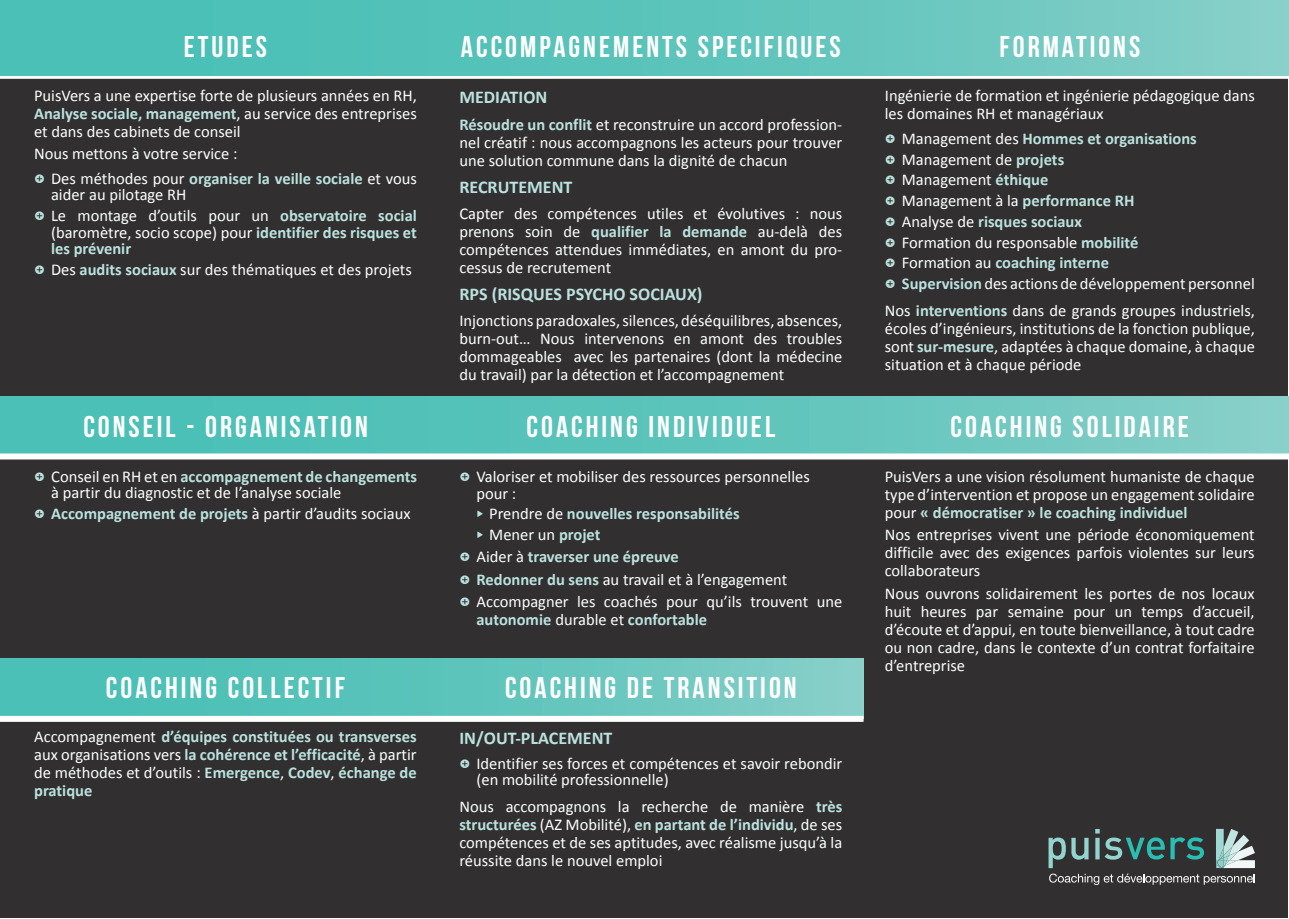
<style>
.page{position:relative;width:1289px;height:919px;background:#fff}
.page>*{position:absolute;margin:0;border:0;box-sizing:border-box;transform-origin:0 0}
.t1{font:30px "Bebas Neue";letter-spacing:.1em;color:#fff}
.t2{font:700 18px "Calibri";color:#bbe2de}
.t3{font:16.5px/18px "Calibri";color:#fff;text-align:justify}
.t4{font:700 16.5px/18px "Calibri";color:#bbe2de}
.s1{font-weight:700;color:#bbe2de}
.s2{font-family:"Entypo";font-size:21px;color:#bbe2de}
.s3{font-weight:400;color:#fff}
.s4{font-family:"Entypo";font-weight:400;font-size:21px}
</style>
<div class="page">
<div style="left:851px;top:1px;width:437px;height:917px;background:#312f30"></div>
<div style="left:1px;top:1px;width:449px;height:917px;background:#312f30"></div>
<div style="left:426px;top:1px;width:449px;height:917px;background:#312f30"></div>
<div style="left:0;top:73px;width:1288px;height:6px;background:#fff"></div>
<div style="left:0;top:658px;width:863px;height:60px;background:linear-gradient(to right,#40bdb3,#7fcdc6)"></div>
<div style="left:0;top:715px;width:863px;height:6px;background:#fff"></div>
<div style="left:0;top:396px;width:1288px;height:60px;background:linear-gradient(to right,#40bdb3,#7fcdc6)"></div>
<div style="left:0;top:453px;width:1288px;height:6px;background:#fff"></div>
<div style="left:0;top:0;width:1288px;height:76px;background:linear-gradient(to right,#40bdb3,#7fcdc6)"></div>
<svg style="left:1048px;top:828px;width:206px;height:56px"></svg>
<h1 class="t1" style="left:184px;top:30px;width:85px">ETUDES</h1>
<p class="t3" style="left:34px;top:86px;width:384px">PuisVers a une expertise forte de plusieurs années en RH, <span class="s1">Analyse sociale, management</span>, au service des entreprises et dans des cabinets de conseil</p>
<p class="t3" style="left:34px;top:141px;width:384px;line-height:25px">Nous mettons à votre service :<br><span class="s2">Z</span> Des méthodes pour <span class="s1">organiser la veille sociale</span> et vous</p>
<p class="t3" style="left:34px;top:184px;width:384px;line-height:20.7px;text-indent:17px">aider au pilotage RH<br><span class="s2">Z</span> Le montage d’outils pour un <span class="s1">observatoire social</span></p>
<p class="t4" style="left:51px;top:224px;width:367px;line-height:16.5px"><span class="s3">(baromètre, socio scope) pour</span> identifier des risques et les prévenir</p>
<p class="t3" style="left:34px;top:260px;width:379px"><span class="s2">Z</span> Des <span class="s1">audits sociaux</span> sur des thématiques et des projets</p>
<h1 class="t1" style="left:83px;top:410px;width:286px">CONSEIL - ORGANISATION</h1>
<p class="t3" style="left:51px;top:468px;width:367px;line-height:16.5px;text-indent:-17px"><span class="s2">Z</span> Conseil en RH et en <span class="s1">accompagnement de changements </span>à partir du diagnostic et de l’analyse sociale</p>
<p class="t4" style="left:34px;top:504px;width:378px"><span class="s4">Z</span> Accompagnement de projets <span class="s3">à partir d’audits sociaux</span></p>
<h1 class="t1" style="left:106px;top:671px;width:240px">COACHING COLLECTIF</h1>
<p class="t4" style="left:34px;top:727px;width:384px;text-align:justify"><span class="s3">Accompagnement</span> d’équipes constituées ou transverses <span class="s3">aux organisations vers</span> la cohérence et l’efficacité<span class="s3">, à partir de méthodes et d’outils :</span> Emergence<span class="s3">,</span> Codev<span class="s3">,</span> échange de pratique</p>
<h1 class="t1" style="left:461px;top:30px;width:381px">ACCOMPAGNEMENTS SPECIFIQUES</h1>
<h1 class="t1" style="left:999px;top:30px;width:142px">FORMATIONS</h1>
<p class="t2" style="left:459px;top:86px;width:89px">MEDIATION</p>
<p class="t3" style="left:459px;top:115px;width:384px"><span class="s1">Résoudre un conflit</span> et reconstruire un accord profession&shy;nel créatif : nous accompagnons les acteurs pour trouver une solution commune dans la dignité de chacun</p>
<p class="t2" style="left:459px;top:175px;width:115px">RECRUTEMENT</p>
<p class="t3" style="left:459px;top:204px;width:384px">Capter des compétences utiles et évolutives : nous prenons soin de <span class="s1">qualifier la demande</span> au-delà des compétences attendues immédiates, en amont du pro&shy;cessus de recrutement</p>
<p class="t2" style="left:459px;top:282px;width:245px">RPS (RISQUES PSYCHO SOCIAUX)</p>
<p class="t3" style="left:459px;top:311px;width:384px">Injonctions paradoxales, silences, déséquilibres, absences, burn-out… Nous intervenons en amont des troubles dommageables avec les partenaires (dont la médecine du travail) par la détection et l’accompagnement</p>
<h1 class="t1" style="left:526px;top:410px;width:250px">COACHING INDIVIDUEL</h1>
<p class="t3" style="left:476px;top:468px;width:335px;line-height:16.5px;text-indent:-17px"><span class="s2">Z</span> Valoriser et mobiliser des ressources personnelles pour :</p>
<p class="t4" style="left:476px;top:503px;width:265px;line-height:20.7px"><span class="s4">{</span> <span class="s3">Prendre de</span> nouvelles responsabilités <span class="s4">{</span> <span class="s3">Mener un</span> projet</p>
<p class="t3" style="left:459px;top:546px;width:384px;line-height:22.2px;text-align:left"><span class="s2">Z</span> Aider à <span class="s1">traverser une épreuve<br></span><span class="s2">Z</span> <span class="s1">Redonner du sens</span> au travail et à l’engagement<br><span class="s2">Z</span> Accompagner les coachés pour qu’ils trouvent une</p>
<p class="t4" style="left:476px;top:610px;width:232px">autonomie <span class="s3">durable et</span> confortable</p>
<p class="t3" style="left:884px;top:86px;width:371px">Ingénierie de formation et ingénierie pédagogique dans les domaines RH et managériaux</p>
<p class="t3" style="left:884px;top:128px;width:371px;line-height:20.7px;text-align:left"><span class="s2">Z</span> Management des <span class="s1">Hommes et organisations<br></span><span class="s2">Z</span> Management de <span class="s1">projets<br></span><span class="s2">Z</span> Management <span class="s1">éthique<br></span><span class="s2">Z</span> Management à la <span class="s1">performance RH<br></span><span class="s2">Z</span> Analyse de <span class="s1">risques sociaux<br></span><span class="s2">Z</span> Formation du responsable <span class="s1">mobilité<br></span><span class="s2">Z</span> Formation au <span class="s1">coaching interne<br></span><span class="s2">Z</span> <span class="s1">Supervision</span> des actions de développement personnel</p>
<p class="t3" style="left:884px;top:301px;width:371px">Nos <span class="s1">interventions</span> dans de grands groupes industriels, écoles d’ingénieurs, institutions de la fonction publique, sont <span class="s1">sur-mesure</span>, adaptées à chaque domaine, à chaque situation et à chaque période</p>
<h1 class="t1" style="left:950px;top:410px;width:135px">COACHING SOLI</h1>
<h1 class="t1" style="left:1123px;top:410px;width:29px">DAIRE</h1>
<p class="t3" style="left:884px;top:467px;width:371px">PuisVers a une vision résolument humaniste de chaque type d’intervention et propose un engagement solidaire pour <span class="s1">« démocratiser » le coaching individuel</span></p>
<p class="t3" style="left:884px;top:526px;width:371px">Nos entreprises vivent une période économiquement difficile avec des exigences parfois violentes sur leurs collaborateurs</p>
<p class="t3" style="left:884px;top:584px;width:371px">Nous ouvrons solidairement les portes de nos locaux huit heures par semaine pour un temps d’accueil, d’écoute et d’appui, en toute bienveillance, à tout cadre ou non cadre, dans le contexte d’un contrat forfaitaire d’entreprise</p>
<h1 class="t1" style="left:505px;top:671px;width:173px">COACHING DE TRANSITION</h1>
<p class="t2" style="left:459px;top:726px;width:154px">IN/OUT-PLACEMENT</p>
<p class="t3" style="left:476px;top:754px;width:367px;line-height:16.5px;text-indent:-17px"><span class="s2">Z</span> Identifier ses forces et compétences et savoir rebondir (en mobilité professionnelle)</p>
<p class="t3" style="left:459px;top:797px;width:384px">Nous accompagnons la recherche de manière <span class="s1">très structurées</span> (AZ Mobilité), <span class="s1">en partant de l’individu</span>, de ses compétences et de ses aptitudes, avec réalisme jusqu’à la réussite dans le nouvel emploi</p>
</div>
